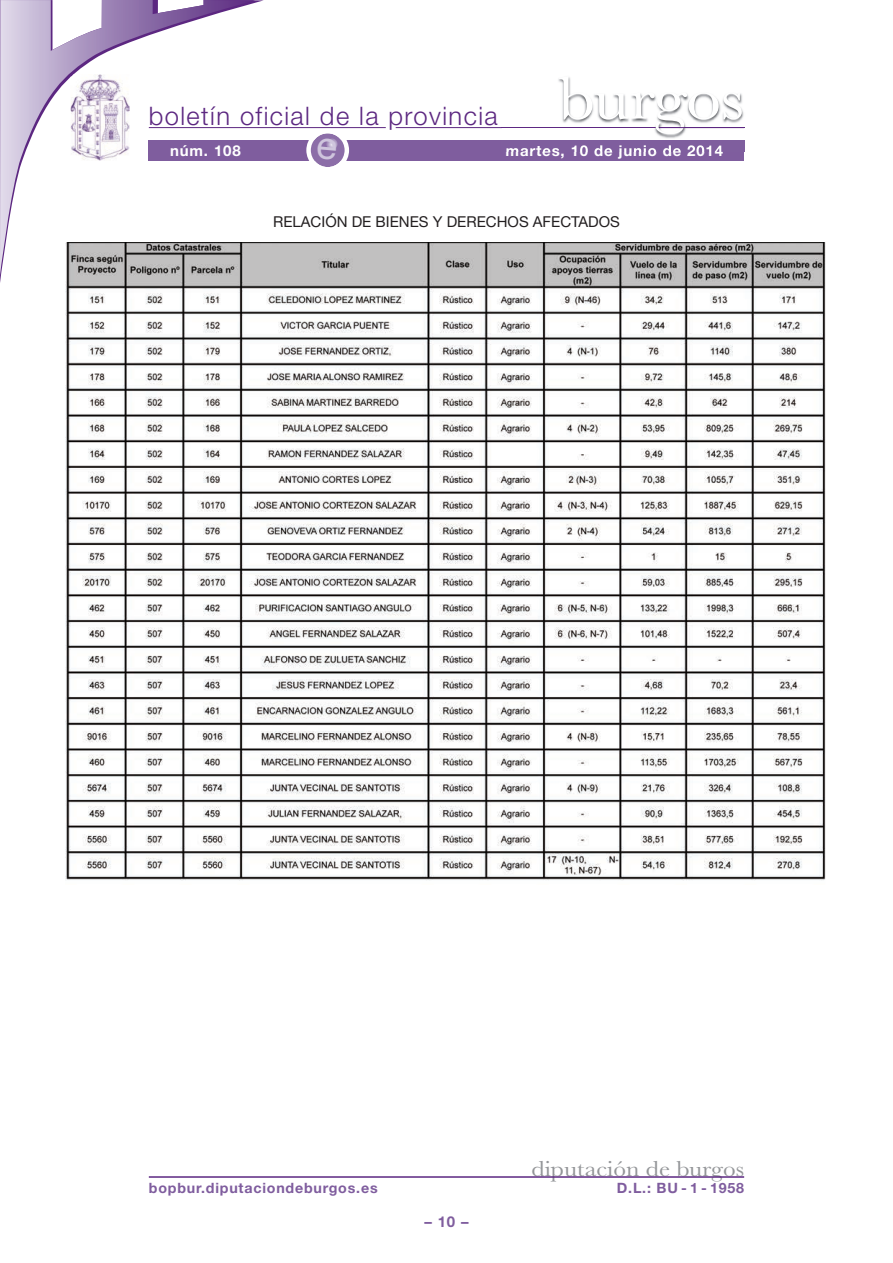
<style>
.page{position:relative;width:893px;height:1263px;background:#fff}
.page>*{position:absolute;margin:0;border:0;box-sizing:border-box;transform-origin:0 0}
.t1{font:63px "Baskerville";letter-spacing:-.01em;color:#fff;scale:1.12 1}
.t2{font:300 25.5px "Helvetica Neue";letter-spacing:.055em;color:#5c2781}
.t3{font:22.5px "Baskerville";color:#939598;scale:1.12 1}
.t4{font:15px "Helvetica Neue";color:#231f20}
.t5{font:700 15px "Helvetica Neue";letter-spacing:.055em;color:#fff}
.t6{font:700 15px "Helvetica Neue";color:#7f5d9e}
.t7{font:700 14.25px "Helvetica Neue";letter-spacing:.055em;color:#7f5d9e}
</style>
<div class="page">
<hr style="left:396px;top:127px;width:348px;height:1px;background:#5c2781">
<hr style="left:149px;top:127px;width:237px;height:1px;background:#5c2781">
<svg style="left:0;top:0;width:255px;height:275px"></svg>
<div style="left:149px;top:140px;width:595px;height:20px;background:#7f5d9e"></div>
<hr style="left:149px;top:1176px;width:595px;height:2px;background:#5c2781">
<img style="left:558px;top:76px;width:187px;height:75px">
<img style="left:558px;top:127px;width:101px;height:1px">
<img style="left:557px;top:140px;width:187px;height:11px">
<img style="left:506px;top:146px;width:51px;height:5px">
<hr style="left:659px;top:127px;width:85px;height:1px;background:#5c2781">
<img style="left:71px;top:74px;width:59px;height:87px">
<img style="left:66px;top:242px;width:760px;height:639px">
<svg style="left:306px;top:133px;width:43px;height:34px"></svg>
<h2 class="t2" style="left:149px;top:100px;width:350px">boletín oficial de la provincia</h2>
<h1 class="t1" style="left:558px;top:60px;width:168px">burgos</h1>
<p class="t5" style="left:170px;top:141px;width:72px">núm. 108</p>
<p class="t5" style="left:506px;top:141px;width:219px">martes, 10 de junio de 2014</p>
<p class="t4" style="left:273px;top:213px;width:348px">RELACIÓN DE BIENES Y DERECHOS AFECTADOS</p>
<h3 class="t3" style="left:531px;top:1155px;width:191px">diputación de burgos</h3>
<p class="t7" style="left:149px;top:1179px;width:230px">bopbur.diputaciondeburgos.es</p>
<p class="t7" style="left:617px;top:1179px;width:129px">D.L.: BU - 1 - 1958</p>
<p class="t6" style="left:424px;top:1212px;width:46px">–10–</p>
</div>
